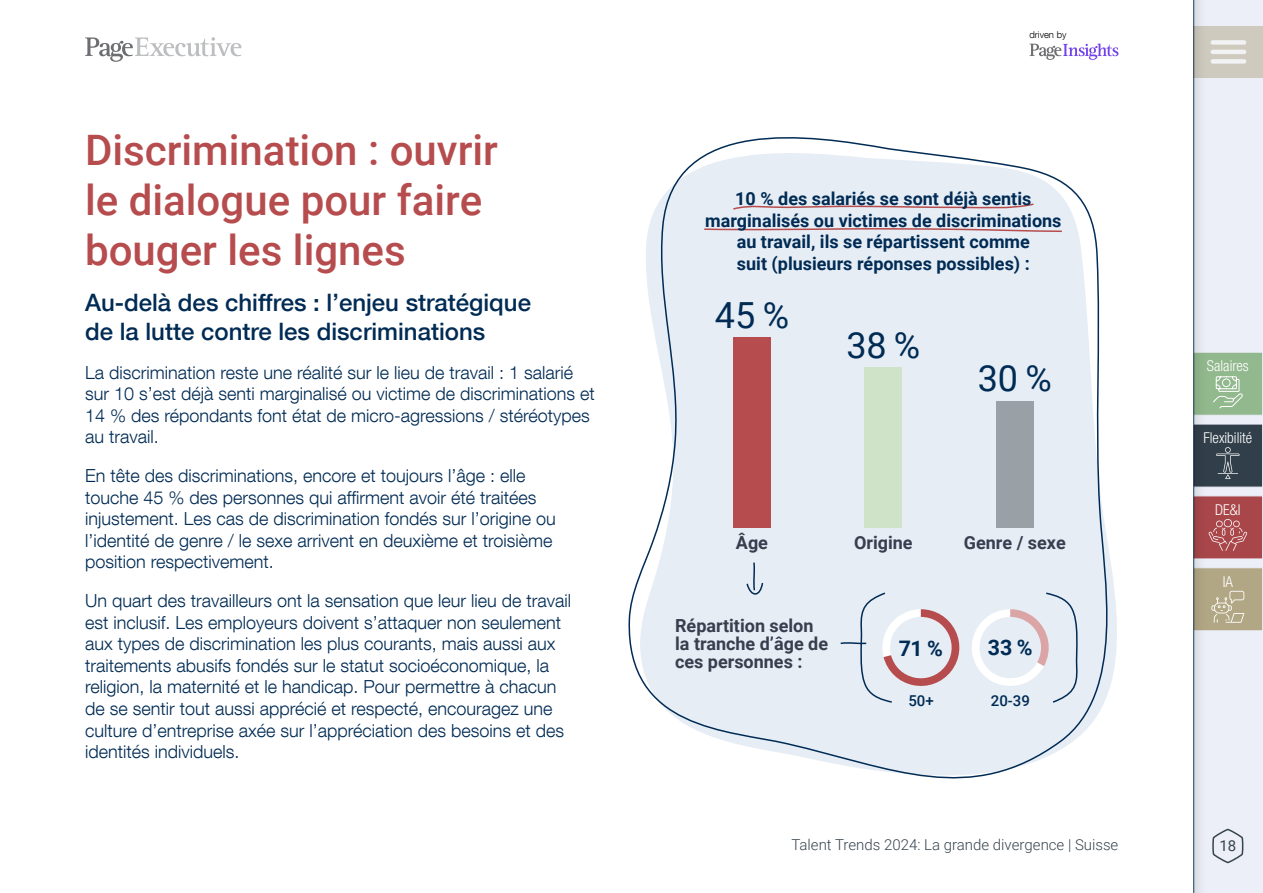
<style>
.page{position:relative;width:1263px;height:893px;background:#fff}
.page>*{position:absolute;margin:0;border:0;box-sizing:border-box;transform-origin:0 0}
.t1{font:500 42px/50.4px "Roboto";color:#b64c4d}
.t2{font:36px "Roboto";color:#002b54}
.t3{font:500 24px/28.8px "Helvetica Neue LT Com";color:#002b54}
.t4{font:700 21.45px "Roboto";color:#002b54}
.t5{font:300 18px/21.6px "Helvetica Neue LT Com";color:#002b54}
.t6{font:700 18px/21.6px "Roboto";color:#002b54;text-align:center}
.t7{font:700 18px/18px "Roboto";color:#393d4e}
.t8{font:300 15px "Roboto";color:#36444d}
.t9{font:300 condensed 15px "Helvetica Neue LT Com";color:#fff}
.t10{font:500 15px "Roboto";color:#002b54}
.t11{font:15px "Roboto";color:#36444d}
.t12{font:300 9.45px "Helvetica Neue LT Com";color:#000}
</style>
<div class="page">
<div style="left:1179px;top:0;width:84px;height:893px;background:#000;opacity:.2"></div>
<div style="left:1193px;top:352px;width:70px;height:64px;background:#92b88d;border:1px solid #fff"></div>
<svg style="left:1213px;top:376px;width:30px;height:33px"></svg>
<div style="left:1193px;top:424px;width:70px;height:63px;background:#36444d"></div>
<svg style="left:1216px;top:447px;width:23px;height:32px"></svg>
<div style="left:1193px;top:495px;width:70px;height:64px;background:#a8464a;border:1px solid #fff"></div>
<svg style="left:1208px;top:519px;width:39px;height:32px"></svg>
<div style="left:1193px;top:567px;width:70px;height:64px;background:#b2a785;border:1px solid #fff"></div>
<svg style="left:1211px;top:591px;width:33px;height:32px"></svg>
<svg style="left:1213px;top:829px;width:30px;height:34px"></svg>
<div style="left:1194px;top:26px;width:69px;height:51px;background:linear-gradient(to right,#cbc7bc,#d2cdc1)"></div>
<div style="left:1213px;top:40px;width:31px;height:5px;background:#f1f2f3"></div>
<hr style="left:1213px;top:50px;width:31px;height:4px;background:#f1f2f3">
<div style="left:1213px;top:59px;width:31px;height:5px;background:#f1f2f3"></div>
<svg style="left:628px;top:137px;width:489px;height:642px"></svg>
<svg style="left:745px;top:561px;width:19px;height:37px"></svg>
<svg style="left:839px;top:591px;width:123px;height:113px;background:#dfdce4"></svg>
<svg style="left:970px;top:591px;width:110px;height:113px;background:#e3e8ef"></svg>
<svg style="left:731px;top:202px;width:304px;height:9px;background:#ddd2d9"></svg>
<svg style="left:703px;top:227px;width:360px;height:6px;background:#d9c4cb"></svg>
<svg style="left:1029px;top:43px;width:89px;height:17px"></svg>
<svg style="left:85px;top:37px;width:156px;height:25px"></svg>
<h1 class="t1" style="left:85px;top:123px;width:414px">Discrimination : ouvrir le dialogue pour faire bouger les lignes</h1>
<h3 class="t3" style="left:85px;top:288px;width:448px">Au-delà des chiffres : l’enjeu stratégique de la lutte contre les discriminations</h3>
<p class="t5" style="left:85px;top:361px;width:511px">La discrimination reste une réalité sur le lieu de travail : 1 salarié sur 10 s’est déjà senti marginalisé ou victime de discriminations et 14 % des répondants font état de micro-agressions / stéréotypes au travail.</p>
<p class="t5" style="left:85px;top:464px;width:472px">En tête des discriminations, encore et toujours l’âge : elle touche 45 % des personnes qui affirment avoir été traitées injustement. Les cas de discrimination fondés sur l’origine ou l’identité de genre / le sexe arrivent en deuxième et troisième position respectivement.</p>
<p class="t5" style="left:85px;top:589px;width:488px">Un quart des travailleurs ont la sensation que leur lieu de travail est inclusif. Les employeurs doivent s’attaquer non seulement aux types de discrimination les plus courants, mais aussi aux traitements abusifs fondés sur le statut socioéconomique, la religion, la maternité et le handicap. Pour permettre à chacun de se sentir tout aussi apprécié et respecté, encouragez une culture d’entreprise axée sur l’appréciation des besoins et des identités individuels.</p>
<p class="t12" style="left:1029px;top:29px;width:39px">driven by</p>
<p class="t6" style="left:705px;top:187px;width:358px">10 % des salariés se sont déjà sentis marginalisés ou victimes de discriminations au travail, ils se répartissent comme<br>suit (plusieurs réponses possibles) :</p>
<h2 class="t2" style="left:715px;top:290px;width:76px">45 %</h2>
<h2 class="t2" style="left:846px;top:320px;width:75px">38 %</h2>
<h2 class="t2" style="left:978px;top:353px;width:76px">30 %</h2>
<p class="t7" style="left:736px;top:533px;width:34px">Âge</p>
<p class="t7" style="left:675px;top:616px;width:154px">Répartition selon la tranche d’âge de ces personnes :</p>
<p class="t7" style="left:854px;top:533px;width:60px">Origine</p>
<p class="t7" style="left:964px;top:533px;width:103px">Genre / sexe</p>
<p class="t4" style="left:899px;top:633px;width:46px">71 %</p>
<p class="t4" style="left:988px;top:632px;width:46px">33 %</p>
<p class="t10" style="left:908px;top:690px;width:27px">50+</p>
<p class="t10" style="left:991px;top:690px;width:41px">20-39</p>
<p class="t8" style="left:791px;top:834px;width:328px">Talent Trends 2024: La grande divergence | Suisse</p>
<p class="t9" style="left:1207px;top:357px;width:43px">Salaires</p>
<p class="t9" style="left:1203px;top:429px;width:50px">Flexibilité</p>
<p class="t9" style="left:1215px;top:501px;width:27px">DE&amp;I</p>
<p class="t9" style="left:1223px;top:573px;width:12px">IA</p>
<p class="t11" style="left:1219px;top:835px;width:18px">18</p>
</div>
